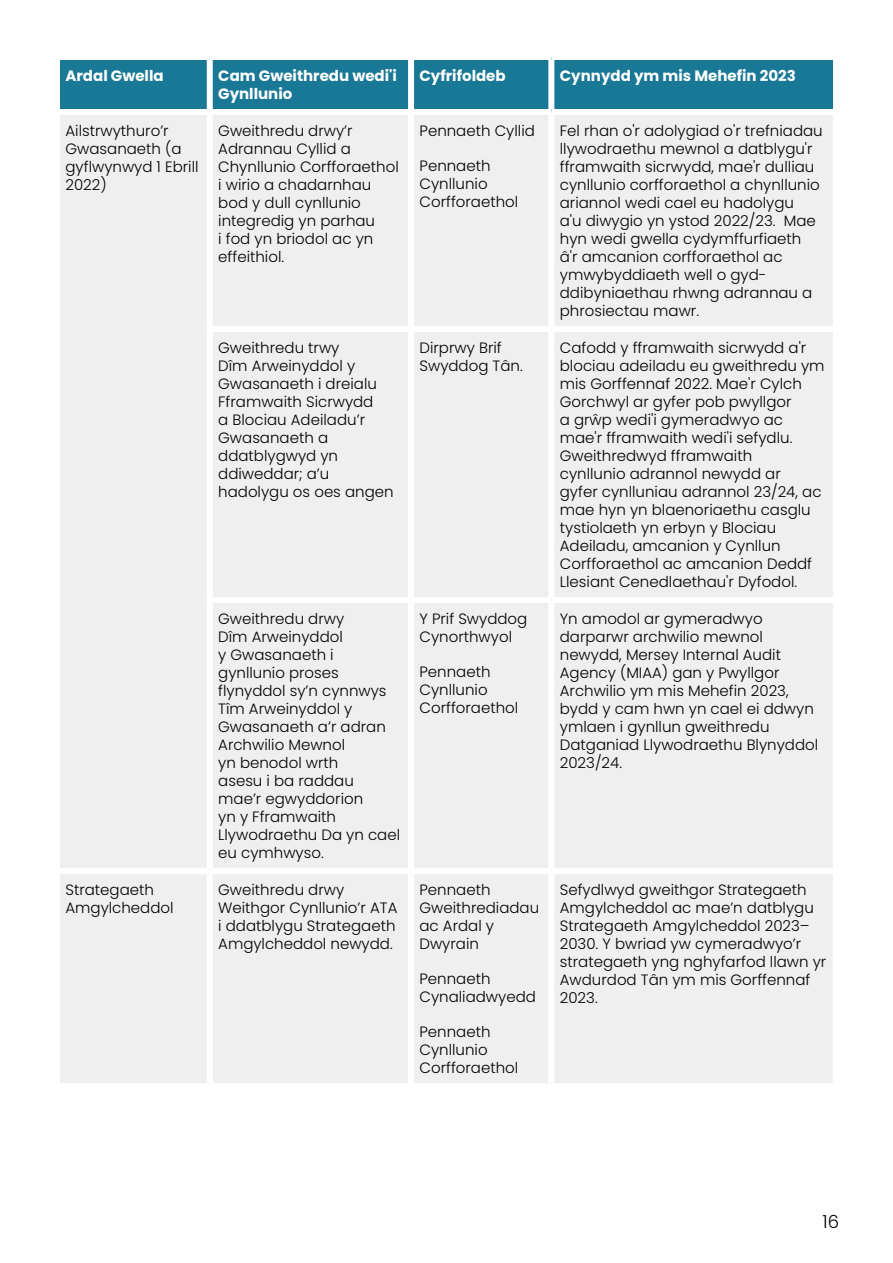
<style>
.page{position:relative;width:893px;height:1263px;background:#fff}
.page>*{position:absolute;margin:0;border:0;box-sizing:border-box;transform-origin:0 0}
.t1{font:300 18px "Poppins";color:#000}
.t2{font:300 15px/18px "Poppins";color:#000}
.t3{font:700 15px/18px "Poppins";color:#fff}
</style>
<div class="page">
<div style="left:60px;top:60px;width:773px;height:49px;background:#187895"></div>
<div style="left:60px;top:115px;width:773px;height:968px;background:#eeefee"></div>
<div style="left:207px;top:115px;width:6px;height:211px;background:#fff"></div>
<div style="left:408px;top:115px;width:6px;height:211px;background:#fff"></div>
<div style="left:548px;top:115px;width:6px;height:211px;background:#fff"></div>
<div style="left:207px;top:326px;width:204px;height:6px;background:#fff"></div>
<div style="left:207px;top:332px;width:6px;height:265px;background:#fff"></div>
<div style="left:411px;top:326px;width:140px;height:6px;background:#fff"></div>
<div style="left:408px;top:332px;width:6px;height:265px;background:#fff"></div>
<div style="left:551px;top:326px;width:288px;height:6px;background:#fff"></div>
<div style="left:548px;top:332px;width:6px;height:265px;background:#fff"></div>
<div style="left:207px;top:597px;width:204px;height:6px;background:#fff"></div>
<div style="left:207px;top:603px;width:6px;height:265px;background:#fff"></div>
<div style="left:411px;top:597px;width:140px;height:6px;background:#fff"></div>
<div style="left:408px;top:603px;width:6px;height:265px;background:#fff"></div>
<div style="left:551px;top:597px;width:288px;height:6px;background:#fff"></div>
<div style="left:548px;top:603px;width:6px;height:265px;background:#fff"></div>
<div style="left:54px;top:868px;width:156px;height:6px;background:#fff"></div>
<div style="left:210px;top:868px;width:201px;height:6px;background:#fff"></div>
<div style="left:207px;top:874px;width:6px;height:209px;background:#fff"></div>
<div style="left:411px;top:868px;width:140px;height:6px;background:#fff"></div>
<div style="left:408px;top:874px;width:6px;height:209px;background:#fff"></div>
<div style="left:551px;top:868px;width:288px;height:6px;background:#fff"></div>
<div style="left:548px;top:874px;width:6px;height:209px;background:#fff"></div>
<div style="left:207px;top:60px;width:6px;height:49px;background:#fff"></div>
<div style="left:408px;top:60px;width:6px;height:49px;background:#fff"></div>
<div style="left:548px;top:60px;width:6px;height:49px;background:#fff"></div>
<p class="t3" style="left:66px;top:67px;width:100px">Ardal Gwella</p>
<p class="t3" style="left:218px;top:67px;width:180px">Cam Gweithredu wedi'i<br>Gynllunio</p>
<p class="t3" style="left:420px;top:67px;width:88px">Cyfrifoldeb</p>
<p class="t3" style="left:560px;top:67px;width:238px">Cynnydd ym mis Mehefin 2023</p>
<p class="t2" style="left:65px;top:122px;width:135px">Ailstrwythuro’r<br>Gwasanaeth (a gyflwynwyd 1 Ebrill<br>2022)</p>
<p class="t2" style="left:218px;top:122px;width:182px">Gweithredu drwy’r<br>Adrannau Cyllid a<br>Chynllunio Corfforaethol i wirio a chadarnhau bod y dull cynllunio integredig yn parhau<br>i fod yn briodol ac yn effeithiol.</p>
<p class="t2" style="left:420px;top:122px;width:117px">Pennaeth Cyllid</p>
<p class="t2" style="left:560px;top:122px;width:264px">Fel rhan o'r adolygiad o'r trefniadau llywodraethu mewnol a datblygu'r fframwaith sicrwydd, mae'r dulliau cynllunio corfforaethol a chynllunio ariannol wedi cael eu hadolygu<br>a'u diwygio yn ystod 2022/23. Mae hyn wedi gwella cydymffurfiaeth â'r amcanion corfforaethol ac ymwybyddiaeth well o gyd&shy;ddibyniaethau rhwng adrannau a phrosiectau mawr.</p>
<p class="t2" style="left:420px;top:157px;width:100px">Pennaeth<br>Cynllunio<br>Corfforaethol</p>
<p class="t2" style="left:218px;top:339px;width:177px">Gweithredu trwy<br>Dîm Arweinyddol y<br>Gwasanaeth i dreialu<br>Fframwaith Sicrwydd<br>a Blociau Adeiladu’r<br>Gwasanaeth a ddatblygwyd yn ddiweddar; a’u hadolygu os oes angen</p>
<p class="t2" style="left:419px;top:339px;width:105px">Dirprwy Brif<br>Swyddog Tân.</p>
<p class="t2" style="left:560px;top:339px;width:266px">Cafodd y fframwaith sicrwydd a'r blociau adeiladu eu gweithredu ym mis Gorffennaf 2022. Mae'r Cylch<br>Gorchwyl ar gyfer pob pwyllgor<br>a grŵp wedi'i gymeradwyo ac mae'r fframwaith wedi'i sefydlu.<br>Gweithredwyd fframwaith<br>cynllunio adrannol newydd ar<br>gyfer cynlluniau adrannol 23/24, ac mae hyn yn blaenoriaethu casglu tystiolaeth yn erbyn y Blociau<br>Adeiladu, amcanion y Cynllun<br>Corfforaethol ac amcanion Deddf<br>Llesiant Cenedlaethau'r Dyfodol.</p>
<p class="t2" style="left:218px;top:610px;width:183px">Gweithredu drwy<br>Dîm Arweinyddol<br>y Gwasanaeth i gynllunio proses flynyddol sy’n cynnwys<br>Tîm Arweinyddol y<br>Gwasanaeth a’r adran<br>Archwilio Mewnol<br>yn benodol wrth<br>asesu i ba raddau mae’r egwyddorion<br>yn y Fframwaith<br>Llywodraethu Da yn cael eu cymhwyso.</p>
<p class="t2" style="left:419px;top:610px;width:109px">Y Prif Swyddog<br>Cynorthwyol</p>
<p class="t2" style="left:560px;top:610px;width:260px">Yn amodol ar gymeradwyo darparwr archwilio mewnol newydd, Mersey Internal Audit<br>Agency (MIAA) gan y Pwyllgor<br>Archwilio ym mis Mehefin 2023, bydd y cam hwn yn cael ei ddwyn ymlaen i gynllun gweithredu<br>Datganiad Llywodraethu Blynyddol<br>2023/24.</p>
<p class="t2" style="left:419px;top:663px;width:100px">Pennaeth<br>Cynllunio<br>Corfforaethol</p>
<p class="t2" style="left:65px;top:881px;width:110px">Strategaeth<br>Amgylcheddol</p>
<p class="t2" style="left:218px;top:881px;width:181px">Gweithredu drwy<br>Weithgor Cynllunio’r ATA i ddatblygu Strategaeth<br>Amgylcheddol newydd.</p>
<p class="t2" style="left:419px;top:881px;width:121px">Pennaeth<br>Gweithrediadau ac Ardal y<br>Dwyrain</p>
<p class="t2" style="left:419px;top:970px;width:118px">Pennaeth<br>Cynaliadwyedd</p>
<p class="t2" style="left:419px;top:1023px;width:100px">Pennaeth<br>Cynllunio<br>Corfforaethol</p>
<p class="t2" style="left:560px;top:881px;width:268px">Sefydlwyd gweithgor Strategaeth<br>Amgylcheddol ac mae’n datblygu<br>Strategaeth Amgylcheddol 2023–<br>2030. Y bwriad yw cymeradwyo’r strategaeth yng nghyfarfod llawn yr<br>Awdurdod Tân ym mis Gorffennaf<br>2023.</p>
<p class="t1" style="left:822px;top:1211px;width:18px">16</p>
</div>
